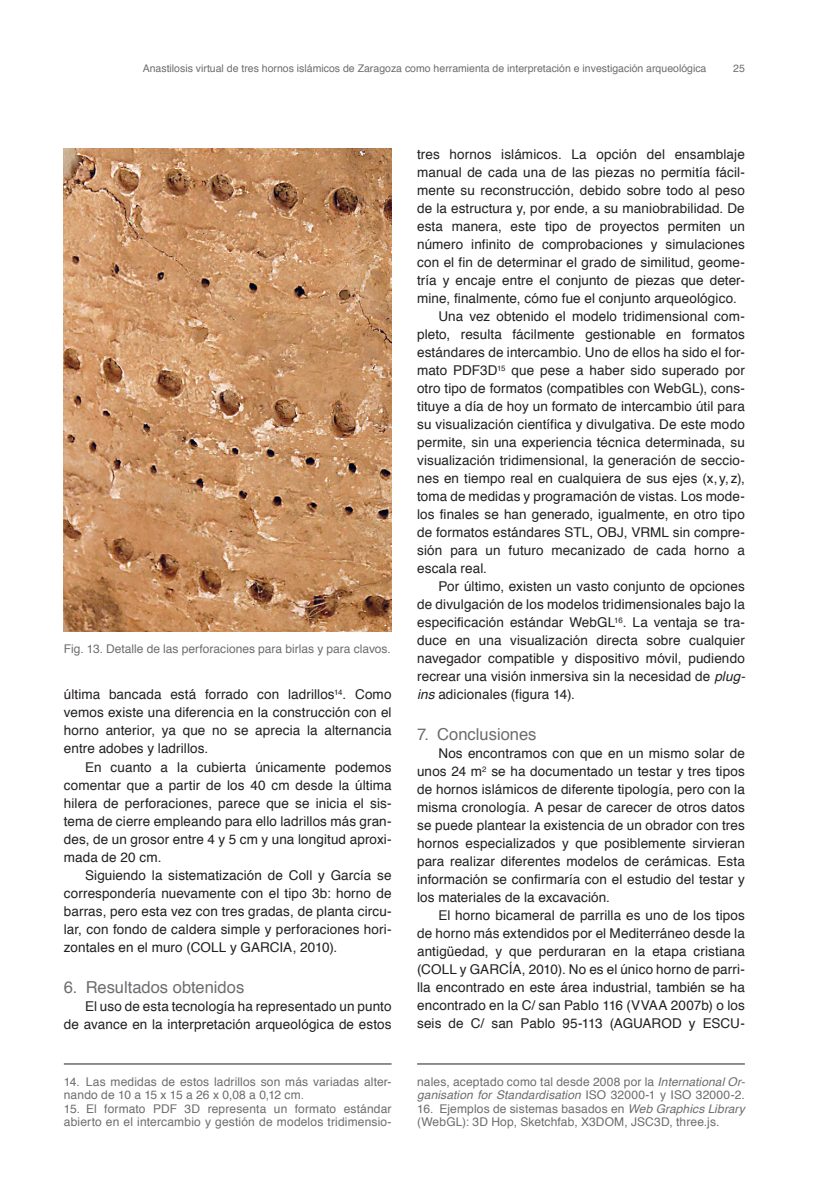
<style>
.page{position:relative;width:830px;height:1191px;background:#fff}
.page>*{position:absolute;margin:0;border:0;box-sizing:border-box;transform-origin:0 0}
.t1{font:16.5px "Helvetica";color:#6c6d70}
.t2{font:13.5px/18px "Helvetica";letter-spacing:.01em;color:#231f20;text-align:justify}
.t3{font:12px/13.5px "Helvetica";letter-spacing:.01em;color:#6c6d70}
.t4{font:10.5px "Helvetica";color:#6c6d70}
.s1{font-style:italic}
</style>
<div class="page">
<hr style="left:64px;top:1063px;width:327px;height:1px;background:#231f20">
<hr style="left:417px;top:1063px;width:327px;height:1px;background:#231f20">
<img style="left:64px;top:149px;width:327px;height:482px">
<p class="t4" style="left:143px;top:64px;width:565px">Anastilosis virtual de tres hornos islámicos de Zaragoza como herramienta de interpretación e investigación arqueológica</p>
<p class="t4" style="left:732px;top:64px;width:13px">25</p>
<p class="t3" style="left:64px;top:643px;width:328px">Fig. 13. Detalle de las perforaciones para birlas y para clavos.</p>
<p class="t2" style="left:64px;top:687px;width:329px">última bancada está forrado con ladrillos<sup>14</sup>. Como vemos existe una diferencia en la construcción con el horno anterior, ya que no se aprecia la alternancia entre adobes y ladrillos.</p>
<p class="t2" style="left:64px;top:759px;width:329px;text-indent:21px">En cuanto a la cubierta únicamente podemos comentar que a partir de los 40 cm desde la última hilera de perforaciones, parece que se inicia el sis&shy;tema de cierre empleando para ello ladrillos más gran&shy;des, de un grosor entre 4 y 5 cm y una longitud aproxi&shy;mada de 20 cm.</p>
<p class="t2" style="left:64px;top:867px;width:329px;text-indent:21px">Siguiendo la sistematización de Coll y García se correspondería nuevamente con el tipo 3b: horno de barras, pero esta vez con tres gradas, de planta circu&shy;lar, con fondo de caldera simple y perforaciones hori&shy;zontales en el muro (COLL y GARCIA, 2010).</p>
<p class="t1" style="left:64px;top:980px;width:182px">6. Resultados obtenidos</p>
<p class="t2" style="left:64px;top:998px;width:329px;text-align:right">El uso de esta tecnología ha representado un punto<br>de avance en la interpretación arqueológica de estos</p>
<p class="t3" style="left:64px;top:1076px;width:329px">14. Las medidas de estos ladrillos son más variadas alter&shy;nando de 10 a 15 x 15 a 26 x 0,08 a 0,12 cm.</p>
<p class="t3" style="left:64px;top:1103px;width:329px">15. El formato PDF 3D representa un formato estándar abierto en el intercambio y gestión de modelos tridimensio-</p>
<p class="t2" style="left:417px;top:146px;width:329px">tres hornos islámicos. La opción del ensamblaje</p>
<p class="t2" style="left:417px;top:164px;width:329px">manual de cada una de las piezas no permitía fácil-</p>
<p class="t2" style="left:417px;top:182px;width:329px">mente su reconstrucción, debido sobre todo al peso</p>
<p class="t2" style="left:417px;top:200px;width:329px">de la estructura y, por ende, a su maniobrabilidad. De</p>
<p class="t2" style="left:417px;top:218px;width:329px">esta manera, este tipo de proyectos permiten un</p>
<p class="t2" style="left:417px;top:236px;width:329px">número infinito de comprobaciones y simulaciones</p>
<p class="t2" style="left:417px;top:254px;width:329px">con el fin de determinar el grado de similitud, geome-</p>
<p class="t2" style="left:417px;top:272px;width:329px">tría y encaje entre el conjunto de piezas que deter-</p>
<p class="t2" style="left:417px;top:290px;width:321px">mine, finalmente, cómo fue el conjunto arqueológico.</p>
<p class="t2" style="left:438px;top:308px;width:308px">Una vez obtenido el modelo tridimensional com-</p>
<p class="t2" style="left:417px;top:326px;width:329px">pleto, resulta fácilmente gestionable en formatos</p>
<p class="t2" style="left:417px;top:344px;width:329px">estándares de intercambio. Uno de ellos ha sido el for-</p>
<p class="t2" style="left:417px;top:362px;width:329px">mato PDF3D<sup>15</sup> que pese a haber sido superado por</p>
<p class="t2" style="left:417px;top:380px;width:329px">otro tipo de formatos (compatibles con WebGL), cons-</p>
<p class="t2" style="left:417px;top:398px;width:329px">tituye a día de hoy un formato de intercambio útil para</p>
<p class="t2" style="left:417px;top:416px;width:329px">su visualización científica y divulgativa. De este modo</p>
<p class="t2" style="left:417px;top:434px;width:329px">permite, sin una experiencia técnica determinada, su</p>
<p class="t2" style="left:417px;top:452px;width:329px">visualización tridimensional, la generación de seccio-</p>
<p class="t2" style="left:417px;top:470px;width:329px">nes en tiempo real en cualquiera de sus ejes (x, y, z),</p>
<p class="t2" style="left:417px;top:488px;width:329px">toma de medidas y programación de vistas. Los mode-</p>
<p class="t2" style="left:417px;top:506px;width:329px">los finales se han generado, igualmente, en otro tipo</p>
<p class="t2" style="left:417px;top:524px;width:329px">de formatos estándares STL, OBJ, VRML sin compre-</p>
<p class="t2" style="left:417px;top:542px;width:329px">sión para un futuro mecanizado de cada horno a</p>
<p class="t2" style="left:417px;top:560px;width:71px">escala real.</p>
<p class="t2" style="left:438px;top:578px;width:308px">Por último, existen un vasto conjunto de opciones</p>
<p class="t2" style="left:417px;top:596px;width:329px">de divulgación de los modelos tridimensionales bajo la</p>
<p class="t2" style="left:417px;top:614px;width:329px">especificación estándar WebGL<sup>16</sup>. La ventaja se tra-</p>
<p class="t2" style="left:417px;top:632px;width:329px">duce en una visualización directa sobre cualquier</p>
<p class="t2" style="left:417px;top:650px;width:329px">navegador compatible y dispositivo móvil, pudiendo</p>
<p class="t2" style="left:417px;top:668px;width:329px">recrear una visión inmersiva sin la necesidad de <span class="s1">plug-</span></p>
<p class="t2" style="left:417px;top:686px;width:159px"><span class="s1">ins</span> adicionales (figura 14).</p>
<p class="t1" style="left:417px;top:727px;width:121px">7. Conclusiones</p>
<p class="t2" style="left:417px;top:745px;width:329px;text-indent:21px">Nos encontramos con que en un mismo solar de unos 24 m<sup>2</sup> se ha documentado un testar y tres tipos de hornos islámicos de diferente tipología, pero con la misma cronología. A pesar de carecer de otros datos se puede plantear la existencia de un obrador con tres hornos especializados y que posiblemente sirvieran para realizar diferentes modelos de cerámicas. Esta información se confirmaría con el estudio del testar y los materiales de la excavación.</p>
<p class="t2" style="left:417px;top:907px;width:329px;text-indent:21px">El horno bicameral de parrilla es uno de los tipos de horno más extendidos por el Mediterráneo desde la antigüedad, y que perduraran en la etapa cristiana (COLL y GARCÍA, 2010). No es el único horno de parri&shy;lla encontrado en este área industrial, también se ha encontrado en la C/ san Pablo 116 (VVAA 2007b) o los seis de C/ san Pablo 95-113 (AGUAROD y ESCU-</p>
<p class="t3" style="left:417px;top:1076px;width:329px">nales, aceptado como tal desde 2008 por la <span class="s1">International Or&shy;ganisation for Standardisation</span> ISO 32000-1 y ISO 32000-2.</p>
<p class="t3" style="left:417px;top:1103px;width:329px">16. Ejemplos de sistemas basados en <span class="s1">Web Graphics Library </span>(WebGL): 3D Hop, Sketchfab, X3DOM, JSC3D, three.js.</p>
</div>
